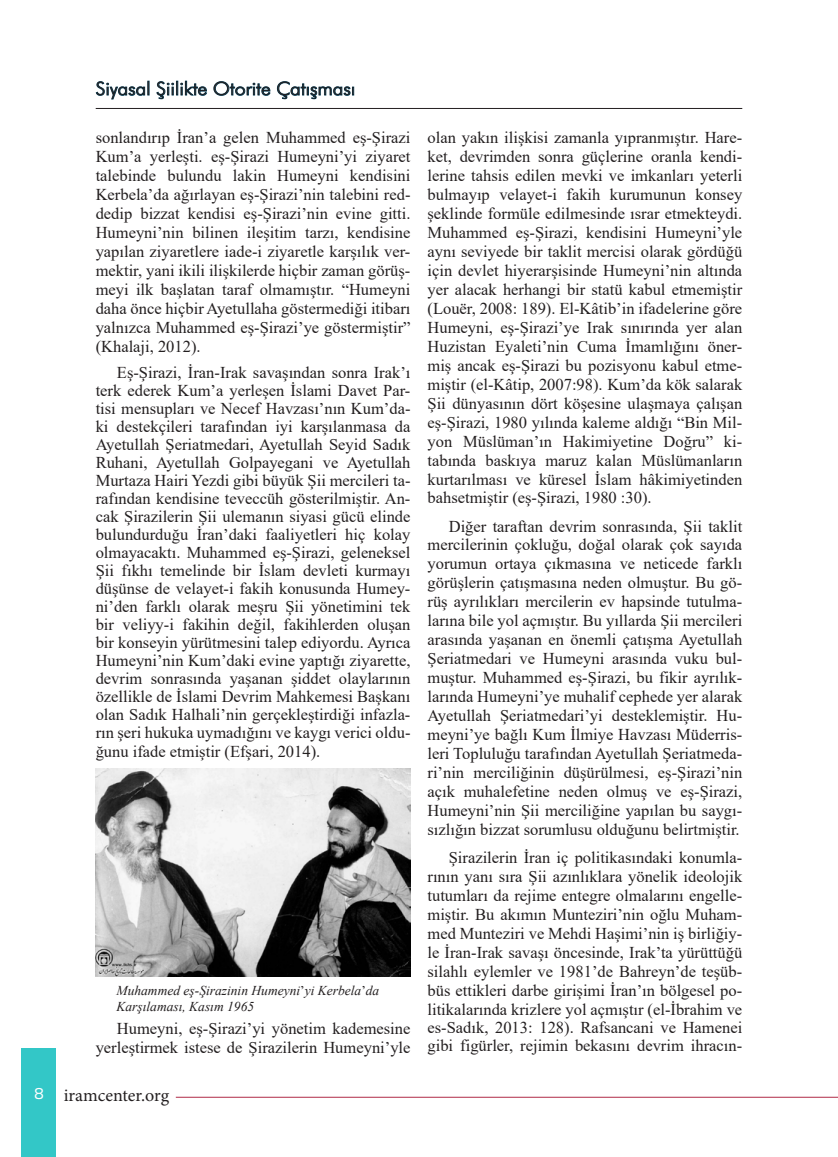
<style>
.page{position:relative;width:838px;height:1157px;background:#fff}
.page>*{position:absolute;margin:0;border:0;box-sizing:border-box;transform-origin:0 0}
.t1{font:300 18.3px "Futura BT";color:#231f20;scale:1.06 1}
.t2{font:18px "Minion Pro";letter-spacing:-.005em;color:#231f20}
.t3{font:16.5px/18.9px "Times New Roman";color:#231f20;text-align:justify}
.t4{font:italic 13.5px/16.2px "Times New Roman";color:#231f20}
.s1{font-style:normal}
.s2{font-family:"Titillium";font-size:16.5px;color:#fff}
</style>
<div class="page">
<div style="left:21px;top:1047px;width:34px;height:110px;background:#33c7c7"></div>
<hr style="left:176px;top:1097px;width:662px;height:1px;background:#b02b46">
<hr style="left:96px;top:108px;width:646px;height:1px;background:#231f20">
<svg style="left:96px;top:81px;width:53px;height:18px"></svg>
<svg style="left:157px;top:81px;width:50px;height:18px"></svg>
<svg style="left:214px;top:81px;width:56px;height:15px"></svg>
<svg style="left:277px;top:81px;width:77px;height:18px"></svg>
<img style="left:96px;top:768px;width:315px;height:208px">
<p class="t1" style="left:96px;top:77px;width:246px">Siyasal Şiilikte Otorite Çatışması</p>
<p class="t3" style="left:96px;top:127px;width:316px">sonlandırıp İran’a gelen Muhammed eş-Şirazi Kum’a yerleşti. eş-Şirazi Humeyni’yi ziyaret talebinde bulundu lakin Humeyni kendisini Kerbela’da ağırlayan eş-Şirazi’nin talebini red&shy;dedip bizzat kendisi eş-Şirazi’nin evine gitti.<br>Humeyni’nin bilinen ileşitim tarzı, kendisine yapılan ziyaretlere iade-i ziyaretle karşılık ver&shy;mektir, yani ikili ilişkilerde hiçbir zaman görüş&shy;meyi ilk başlatan taraf olmamıştır. “Humeyni daha önce hiçbir Ayetullaha göstermediği itibarı yalnızca Muhammed eş-Şirazi’ye göstermiştir” (Khalaji, 2012).</p>
<p class="t3" style="left:96px;top:363px;width:316px;line-height:18px;text-indent:21px">Eş-Şirazi, İran-Irak savaşından sonra Irak’ı terk ederek Kum’a yerleşen İslami Davet Par&shy;tisi mensupları ve Necef Havzası’nın Kum’da&shy;ki destekçileri tarafından iyi karşılanmasa da Ayetullah Şeriatmedari, Ayetullah Seyid Sadık Ruhani, Ayetullah Golpayegani ve Ayetullah Murtaza Hairi Yezdi gibi büyük Şii mercileri ta&shy;rafından kendisine teveccüh gösterilmiştir. An&shy;cak Şirazilerin Şii ulemanın siyasi gücü elinde bulundurduğu İran’daki faaliyetleri hiç kolay olmayacaktı. Muhammed eş-Şirazi, geleneksel Şii fıkhı temelinde bir İslam devleti kurmayı düşünse de velayet-i fakih konusunda Humey&shy;ni’den farklı olarak meşru Şii yönetimini tek bir veliyy-i fakihin değil, fakihlerden oluşan bir konseyin yürütmesini talep ediyordu. Ayrıca Humeyni’nin Kum’daki evine yaptığı ziyarette, devrim sonrasında yaşanan şiddet olaylarının özellikle de İslami Devrim Mahkemesi Başkanı olan Sadık Halhali’nin gerçekleştirdiği infazla&shy;rın şeri hukuka uymadığını ve kaygı verici oldu&shy;ğunu ifade etmiştir (Efşari, 2014).</p>
<p class="t4" style="left:116px;top:981px;width:264px">Muhammed eş-Şirazinin Humeyni<span class="s1">’</span>yi Kerbela<span class="s1">’</span>da<br>Karşılaması, Kasım 1965</p>
<p class="t3" style="left:96px;top:1018px;width:316px;text-align:right">Humeyni, eş-Şirazi’yi yönetim kademesine yerleştirmek istese de Şirazilerin Humeyni’yle</p>
<p class="t2" style="left:34px;top:1083px;width:136px"><span class="s2">8</span> iramcenter.org</p>
<p class="t3" style="left:427px;top:127px;width:316px">olan yakın ilişkisi zamanla yıpranmıştır. Hare&shy;ket, devrimden sonra güçlerine oranla kendi&shy;lerine tahsis edilen mevki ve imkanları yeterli bulmayıp velayet-i fakih kurumunun konsey şeklinde formüle edilmesinde ısrar etmekteydi.<br>Muhammed eş-Şirazi, kendisini Humeyni’yle aynı seviyede bir taklit mercisi olarak gördüğü için devlet hiyerarşisinde Humeyni’nin altında yer alacak herhangi bir statü kabul etmemiştir (Louër, 2008: 189). El-Kâtib’in ifadelerine göre Humeyni, eş-Şirazi’ye Irak sınırında yer alan Huzistan Eyaleti’nin Cuma İmamlığını öner&shy;miş ancak eş-Şirazi bu pozisyonu kabul etme&shy;miştir (el-Kâtip, 2007:98). Kum’da kök salarak Şii dünyasının dört köşesine ulaşmaya çalışan eş-Şirazi, 1980 yılında kaleme aldığı “Bin Mil&shy;yon Müslüman’ın Hakimiyetine Doğru” ki&shy;tabında baskıya maruz kalan Müslümanların kurtarılması ve küresel İslam hâkimiyetinden bahsetmiştir (eş-Şirazi, 1980 :30).</p>
<p class="t3" style="left:427px;top:516px;width:316px;text-indent:21px">Diğer taraftan devrim sonrasında, Şii taklit mercilerinin çokluğu, doğal olarak çok sayıda yorumun ortaya çıkmasına ve neticede farklı görüşlerin çatışmasına neden olmuştur. Bu gö&shy;rüş ayrılıkları mercilerin ev hapsinde tutulma&shy;larına bile yol açmıştır. Bu yıllarda Şii mercileri arasında yaşanan en önemli çatışma Ayetullah Şeriatmedari ve Humeyni arasında vuku bul&shy;muştur. Muhammed eş-Şirazi, bu fikir ayrılık&shy;larında Humeyni’ye muhalif cephede yer alarak Ayetullah Şeriatmedari’yi desteklemiştir. Hu&shy;meyni’ye bağlı Kum İlmiye Havzası Müderris&shy;leri Topluluğu tarafından Ayetullah Şeriatmeda&shy;ri’nin merciliğinin düşürülmesi, eş-Şirazi’nin açık muhalefetine neden olmuş ve eş-Şirazi, Humeyni’nin Şii merciliğine yapılan bu saygı&shy;sızlığın bizzat sorumlusu olduğunu belirtmiştir.</p>
<p class="t3" style="left:427px;top:847px;width:316px;text-indent:21px">Şirazilerin İran iç politikasındaki konumla&shy;rının yanı sıra Şii azınlıklara yönelik ideolojik tutumları da rejime entegre olmalarını engelle&shy;miştir. Bu akımın Munteziri’nin oğlu Muham&shy;med Munteziri ve Mehdi Haşimi’nin iş birliğiy&shy;le İran-Irak savaşı öncesinde, Irak’ta yürüttüğü silahlı eylemler ve 1981’de Bahreyn’de teşüb&shy;büs ettikleri darbe girişimi İran’ın bölgesel po&shy;litikalarında krizlere yol açmıştır (el-İbrahim ve es-Sadık, 2013: 128). Rafsancani ve Hamenei gibi figürler, rejimin bekasını devrim ihracın-</p>
</div>
